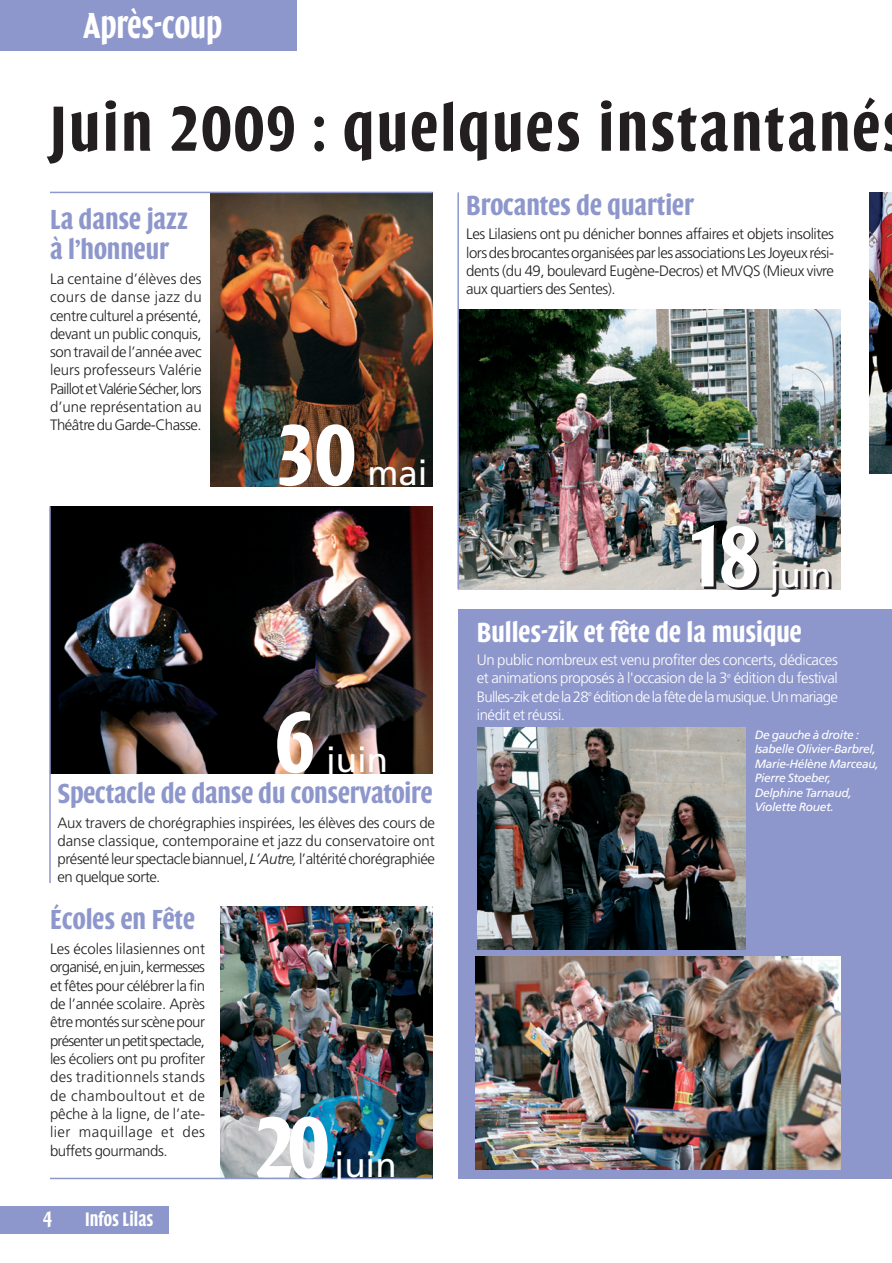
<style>
.page{position:relative;width:892px;height:1263px;background:#fff}
.page>*{position:absolute;margin:0;border:0;box-sizing:border-box;transform-origin:0 0}
.t1{font:600 89.7px "Quadraat Sans Dis";color:#fff}
.t2{font:600 66px "Quadraat Sans Dis";letter-spacing:.035em;color:#231f20}
.t3{font:600 37.5px "Quadraat Sans Dis";color:#fff;scale:.9 1}
.t4{font:34.95px "Frutiger";color:#fff}
.t5{font:34.95px "Frutiger";color:#231f20}
.t6{font:600 28.5px/30px "Quadraat Sans Dis";color:#8e97cb}
.t7{font:600 28.5px "Quadraat Sans Dis";color:#fff}
.t8{font:700 22.5px "Quadraat Sans Con";color:#fff}
.t9{font:600 20.25px "Quadraat Sans Dis";letter-spacing:.005em;color:#fff;scale:.9 1}
.t10{font:300 15px/18.3px "Frutiger";letter-spacing:-.03em;color:#231f20;text-align:justify}
.t11{font:300 15px/18.3px "Frutiger";letter-spacing:-.045em;color:#fff;text-align:justify}
.t12{font:italic 12px/14.4px "Frutiger";letter-spacing:-.03em;color:#fff}
.s1{font-style:italic}
</style>
<div class="page">
<img style="left:0;top:0;width:892px;height:1234px">
<h3 class="t3" style="left:83px;top:11px;width:156px">Après-coup</h3>
<h2 class="t2" style="left:50px;top:104px;width:832px">Juin 2009 : quelques instantané</h2>
<h3 class="t6" style="left:50px;top:207px;width:139px">La danse jazz à l’honneur</h3>
<p class="t10" style="left:50px;top:271px;width:153px">La centaine d’élèves des cours de danse jazz du centre culturel a présenté, devant un public conquis, son travail de l’année avec leurs professeurs Valérie Paillot et Valérie Sécher, lors d’une représentation au Théâtre du Garde-Chasse.</p>
<h1 class="t1" style="left:276px;top:421px;width:82px">30</h1>
<h3 class="t4" style="left:368px;top:459px;width:62px">mai</h3>
<h1 class="t1" style="left:276px;top:708px;width:40px">6</h1>
<h3 class="t4" style="left:326px;top:746px;width:64px">juin</h3>
<h3 class="t6" style="left:58px;top:781px;width:377px">Spectacle de danse du conservatoire</h3>
<p class="t10" style="left:58px;top:814px;width:379px">Aux travers de chorégraphies inspirées, les élèves des cours de danse classique, contemporaine et jazz du conservatoire ont présenté leur spectacle biannuel, <span class="s1">L’Autre,</span> l’altérité chorégraphiée en quelque sorte<span class="s1">.</span></p>
<h3 class="t6" style="left:50px;top:907px;width:146px">Écoles en Fête</h3>
<p class="t10" style="left:50px;top:941px;width:157px">Les écoles lilasiennes ont organisé, en juin, kermesses et fêtes pour célébrer la fin de l’année scolaire. Après être montés sur scène pour présenter un petit spectacle, les écoliers ont pu profiter des traditionnels stands de chamboultout et de pêche à la ligne, de l’ate&shy;lier maquillage et des buffets gourmands.</p>
<h3 class="t8" style="left:43px;top:1206px;width:10px">4</h3>
<h3 class="t9" style="left:85px;top:1212px;width:77px">Infos Lilas</h3>
<h1 class="t1" style="left:255px;top:1113px;width:75px">20</h1>
<h3 class="t4" style="left:335px;top:1151px;width:64px">juin</h3>
<h3 class="t6" style="left:466px;top:193px;width:229px">Brocantes de quartier</h3>
<p class="t10" style="left:466px;top:226px;width:369px">Les Lilasiens ont pu dénicher bonnes affaires et objets insolites lors des brocantes organisées par les associations Les Joyeux rési&shy;dents (du 49, boulevard Eugène-Decros) et MVQS (Mieux vivre aux quartiers des Sentes).</p>
<h1 class="t1" style="left:691px;top:522px;width:69px">18</h1>
<h3 class="t5" style="left:773px;top:563px;width:64px">juin</h3>
<h3 class="t7" style="left:477px;top:622px;width:327px">Bulles-zik et fête de la musique</h3>
<p class="t11" style="left:477px;top:652px;width:363px">Un public nombreux est venu profiter des concerts, dédicaces et animations proposés à l'occasion de la 3<sup>e</sup> édition du festival Bulles-zik et de la 28<sup>e</sup> édition de la fête de la musique. Un mariage inédit et réussi.</p>
<p class="t12" style="left:755px;top:728px;width:126px">De gauche à droite :<br>Isabelle Olivier-Barbrel,<br>Marie-Hélène Marceau,<br>Pierre Stoeber,<br>Delphine Tarnaud,<br>Violette Rouet.</p>
</div>
